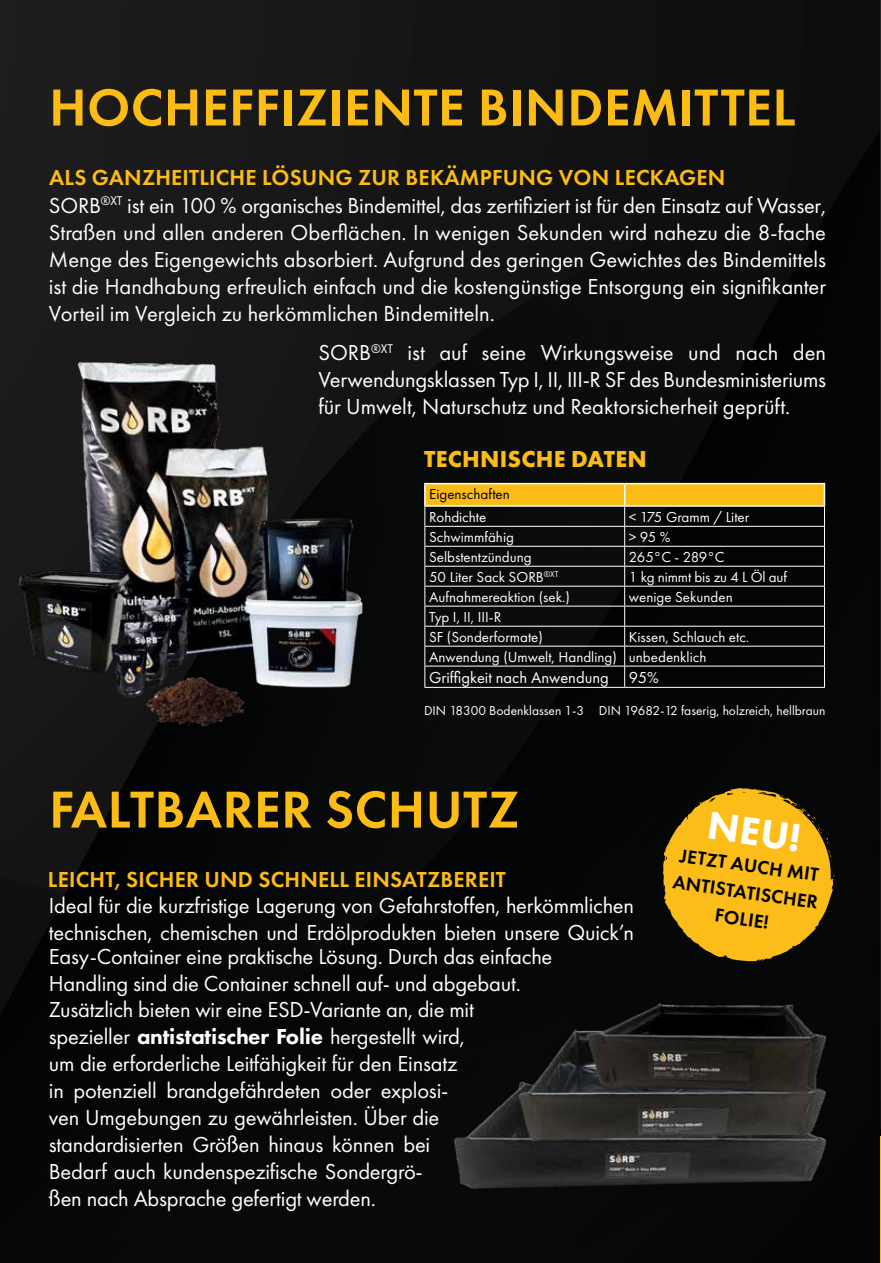
<style>
.page{position:relative;width:881px;height:1263px;background:#fff}
.page>*{position:absolute;margin:0;border:0;box-sizing:border-box;transform-origin:0 0}
.t1{font:600 53.85px "Futura PT";letter-spacing:.01em;color:#fcbc16}
.t2{font:800 40.5px "Futura PT";color:#fff}
.t3{font:700 24px "Futura PT";letter-spacing:.01em;color:#fcbc16}
.t4{font:22.5px/26.8px "Futura PT";letter-spacing:-.01em;color:#fff;text-align:justify}
.t5{font:600 22.5px "Futura PT";letter-spacing:.01em;color:#fcbc16}
.t6{font:600 19.5px/27px "Futura PT";color:#000;text-align:center}
.t7{font:16.5px "Futura PT";color:#fff}
.t8{font:15px/20.1px "Futura PT";color:#fff}
.t9{font:15px "Futura PT";color:#000}
.t10{font:13.5px "Futura PT";color:#fff}
.s1{font-weight:800}
</style>
<div class="page">
<img style="left:0;top:0;width:881px;height:1263px">
<hr style="left:880px;top:1137px;width:1px;height:126px;background:#fcbc16">
<img style="left:443px;top:949px;width:391px;height:266px">
<img style="left:13px;top:335px;width:359px;height:396px">
<hr style="left:424px;top:483px;width:200px;height:1px;background:#fff">
<hr style="left:624px;top:483px;width:200px;height:1px;background:#fff">
<svg style="left:424px;top:484px;width:400px;height:203px"></svg>
<hr style="left:424px;top:687px;width:200px;height:1px;background:#fff">
<hr style="left:624px;top:687px;width:200px;height:1px;background:#fff">
<svg style="left:662px;top:788px;width:172px;height:174px"></svg>
<h1 class="t1" style="left:49px;top:74px;width:747px">HOCHEFFIZIENTE BINDEMITTEL</h1>
<p class="t5" style="left:49px;top:164px;width:677px">ALS GANZHEITLICHE LÖSUNG ZUR BEKÄMPFUNG VON LECKAGEN</p>
<p class="t4" style="left:49px;top:192px;width:778px">SORB<sup>®XT</sup> ist ein 100 % organisches Bindemittel, das zertifiziert ist für den Einsatz auf Wasser, Straßen und allen anderen Oberflächen. In wenigen Sekunden wird nahezu die 8-fache Menge des Eigengewichts absorbiert. Aufgrund des geringen Gewichtes des Bindemittels ist die Handhabung erfreulich einfach und die kostengünstige Entsorgung ein signifikanter Vorteil im Vergleich zu herkömmlichen Bindemitteln.</p>
<p class="t4" style="left:318px;top:339px;width:509px">SORB<sup>®XT</sup> ist auf seine Wirkungsweise und nach den Verwendungsklassen Typ I, II, III-R SF des Bundesministeriums für Umwelt, Naturschutz und Reaktorsicherheit geprüft.</p>
<p class="t3" style="left:424px;top:444px;width:224px">TECHNISCHE DATEN</p>
<p class="t9" style="left:429px;top:485px;width:82px">Eigenschaften</p>
<p class="t8" style="left:429px;top:507px;width:59px">Rohdichte</p>
<p class="t8" style="left:628px;top:507px;width:122px">&lt; 175 Gramm / Liter</p>
<p class="t8" style="left:429px;top:527px;width:86px">Schwimmfähig</p>
<p class="t8" style="left:628px;top:527px;width:43px">&gt; 95 %</p>
<p class="t8" style="left:429px;top:547px;width:104px">Selbstentzündung</p>
<p class="t8" style="left:628px;top:547px;width:97px">265°C - 289°C</p>
<p class="t8" style="left:429px;top:567px;width:131px">50 Liter Sack SORB<sup>®XT</sup></p>
<p class="t8" style="left:628px;top:567px;width:160px">1 kg nimmt bis zu 4 L Öl auf</p>
<p class="t8" style="left:429px;top:587px;width:142px">Aufnahmereaktion (sek.)</p>
<p class="t8" style="left:628px;top:587px;width:105px">wenige Sekunden</p>
<p class="t8" style="left:429px;top:607px;width:115px">Typ I, II, III-R<br>SF (Sonderformate)</p>
<p class="t8" style="left:429px;top:627px;width:321px;text-indent:200px">Kissen, Schlauch etc.<br>Anwendung (Umwelt, Handling) unbedenklich</p>
<p class="t7" style="left:429px;top:668px;width:231px">Griffigkeit nach Anwendung 95%</p>
<p class="t10" style="left:424px;top:702px;width:402px">DIN 18300 Bodenklassen 1-3 DIN 19682-12 faserig, holzreich, hellbraun</p>
<h1 class="t1" style="left:49px;top:776px;width:471px">FALTBARER SCHUTZ</h1>
<p class="t5" style="left:48px;top:866px;width:459px">LEICHT, SICHER UND SCHNELL EINSATZBEREIT</p>
<p class="t4" style="left:49px;top:892px;width:586px">Ideal für die kurzfristige Lagerung von Gefahrstoffen, herkömmlichen technischen, chemischen und Erdölprodukten bieten unsere Quick’n</p>
<p class="t4" style="left:49px;top:943px;width:505px;text-align:left">Easy-Container eine praktische Lösung. Durch das einfache Handling sind die Container schnell auf- und abgebaut.<br>Zusätzlich bieten wir eine ESD-Variante an, die mit spezieller <span class="s1">antistatischer Folie</span> hergestellt wird,<br>um die erforderliche Leitfähigkeit für den Einsatz<br>in potenziell brandgefährdeten oder explosi-<br>ven Umgebungen zu gewährleisten. Über die standardisierten Größen hinaus können bei<br>Bedarf auch kundenspezifische Sondergrö-<br>ßen nach Absprache gefertigt werden.</p>
<h2 class="t2" style="left:711px;top:800px;width:95px;rotate:8deg">NEU!</h2>
<p class="t6" style="left:678px;top:841px;width:148px;rotate:8deg">JETZT AUCH MIT<br>ANTISTATISCHER<br>FOLIE!</p>
</div>
